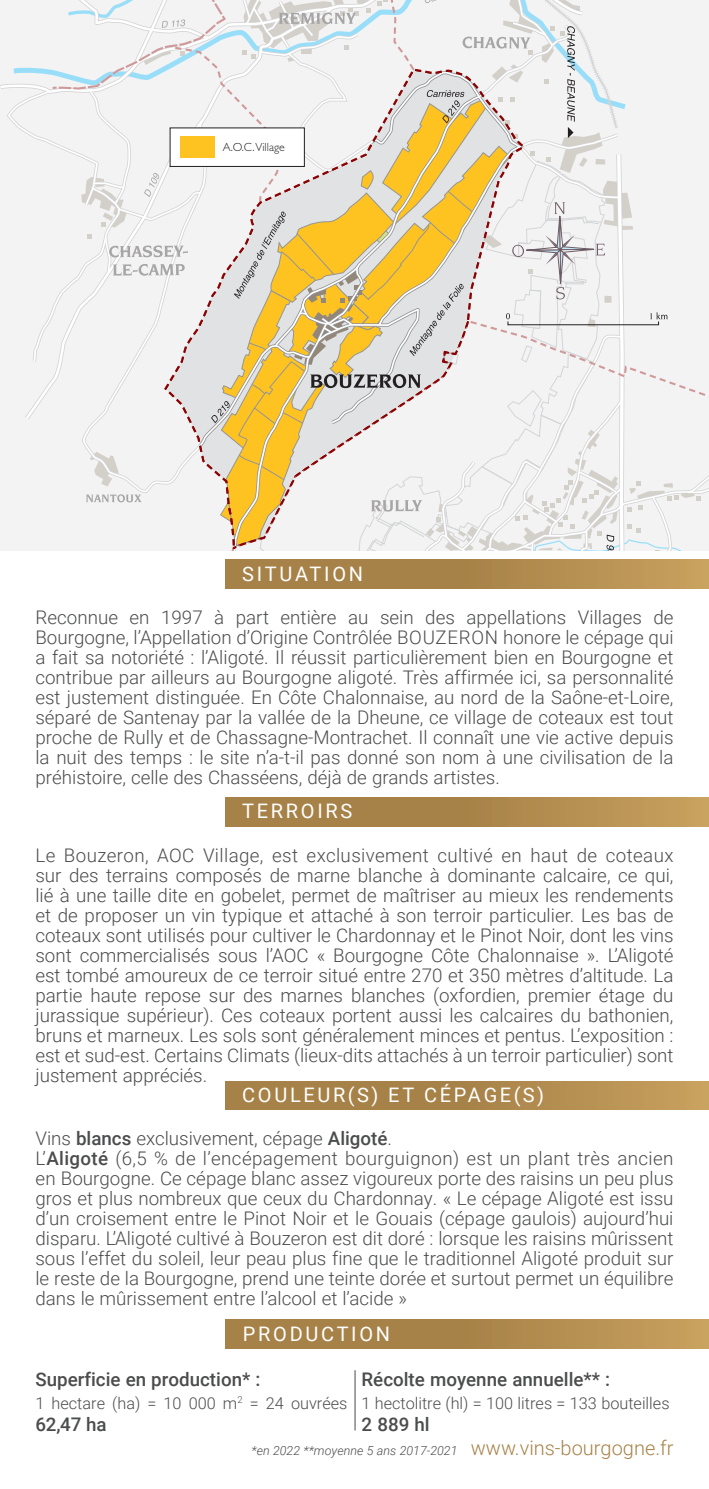
<style>
.page{position:relative;width:709px;height:1489px;background:#fff}
.page>*{position:absolute;margin:0;border:0;box-sizing:border-box;transform-origin:0 0}
.Texte_courant_normal{font:20px "Roboto";letter-spacing:.135em;color:#fff}
.t1{font:300 20px "Roboto";color:#a78248}
.Texte_courant_normal-2{font:300 18.75px/20px "Roboto";color:#4b4c4d;text-align:justify}
.Texte_courant_normal-3{font:500 18.75px "Roboto";color:#4b4c4d}
.Texte_courant_normal-4{font:300 16.25px "Roboto";color:#4b4c4d}
.Texte_courant_normal-5{font:italic 300 12.5px "Roboto";color:#4b4c4d}
.t2{font:300 11.75px "Gill Sans";color:#231f20}
.s1{font-weight:500}
</style>
<div class="page">
<svg style="left:5px;top:0;width:704px;height:550px"></svg>
<svg style="left:163px;top:67px;width:363px;height:483px"></svg>
<div style="left:170px;top:128px;width:134px;height:38px;background:#fff"></div>
<div style="left:170px;top:128px;width:135px;height:39px;border:1px solid #231f20"></div>
<div style="left:181px;top:136px;width:34px;height:22px;background:#fec221"></div>
<div style="left:225px;top:559px;width:484px;height:29px;background:linear-gradient(to right,#9e7a42,#c19a5a)"></div>
<div style="left:225px;top:797px;width:484px;height:29px;background:linear-gradient(to right,#9e7a42,#c19a5a)"></div>
<div style="left:225px;top:1081px;width:484px;height:28px;background:linear-gradient(to right,#9e7a42,#c19a5a)"></div>
<div style="left:225px;top:1319px;width:484px;height:29px;background:linear-gradient(to right,#9e7a42,#c19a5a)"></div>
<hr style="left:354px;top:1370px;width:2px;height:60px;background:#6c6d70">
<p class="t2" style="left:223px;top:141px;width:63px">A.O.C.Village</p>
<p class="Texte_courant_normal" style="left:242px;top:560px;width:122px">SITUATION</p>
<p class="Texte_courant_normal-2" style="left:35px;top:606px;width:639px">Reconnue en 1997 à part entière au sein des appellations Villages de Bourgogne, l’Appellation d’Origine Contrôlée BOUZERON honore le cépage qui a fait sa notoriété : l’Aligoté. Il réussit particulièrement bien en Bourgogne et contribue par ailleurs au Bourgogne aligoté. Très affirmée ici, sa personnalité est justement distinguée. En Côte Chalonnaise, au nord de la Saône-et-Loire, séparé de Santenay par la vallée de la Dheune, ce village de coteaux est tout proche de Rully et de Chassagne-Montrachet. Il connaît une vie active depuis la nuit des temps : le site n’a-t-il pas donné son nom à une civilisation de la préhistoire, celle des Chasséens, déjà de grands artistes.</p>
<p class="Texte_courant_normal" style="left:242px;top:797px;width:112px">TERROIRS</p>
<p class="Texte_courant_normal-2" style="left:35px;top:844px;width:639px">Le Bouzeron, AOC Village, est exclusivement cultivé en haut de coteaux sur des terrains composés de marne blanche à dominante calcaire, ce qui, lié à une taille dite en gobelet, permet de maîtriser au mieux les rendements et de proposer un vin typique et attaché à son terroir particulier. Les bas de coteaux sont utilisés pour cultiver le Chardonnay et le Pinot Noir, dont les vins sont commercialisés sous l’AOC « Bourgogne Côte Chalonnaise ». L’Aligoté est tombé amoureux de ce terroir situé entre 270 et 350 mètres d’altitude. La partie haute repose sur des marnes blanches (oxfordien, premier étage du jurassique supérieur). Ces coteaux portent aussi les calcaires du bathonien, bruns et marneux. Les sols sont généralement minces et pentus. L’exposition : est et sud-est. Certains Climats (lieux-dits attachés à un terroir particulier) sont justement appréciés.</p>
<p class="Texte_courant_normal" style="left:242px;top:1081px;width:303px">COULEUR(S) ET CÉPAGE(S)</p>
<p class="Texte_courant_normal-2" style="left:35px;top:1127px;width:358px">Vins <span class="s1">blancs</span> exclusivement, cépage <span class="s1">Aligoté</span>.</p>
<p class="Texte_courant_normal-2" style="left:35px;top:1147px;width:639px">L’<span class="s1">Aligoté</span> (6,5 % de l’encépagement bourguignon) est un plant très ancien en Bourgogne. Ce cépage blanc assez vigoureux porte des raisins un peu plus gros et plus nombreux que ceux du Chardonnay. « Le cépage Aligoté est issu d’un croisement entre le Pinot Noir et le Gouais (cépage gaulois) aujourd’hui disparu. L’Aligoté cultivé à Bouzeron est dit doré : lorsque les raisins mûrissent sous l’effet du soleil, leur peau plus fine que le traditionnel Aligoté produit sur le reste de la Bourgogne, prend une teinte dorée et surtout permet un équilibre dans le mûrissement entre l’alcool et l’acide »</p>
<p class="Texte_courant_normal" style="left:243px;top:1319px;width:149px">PRODUCTION</p>
<p class="Texte_courant_normal-3" style="left:35px;top:1366px;width:226px">Superficie en production* :</p>
<p class="Texte_courant_normal-4" style="left:35px;top:1391px;width:313px">1 hectare (ha) = 10 000 m<sup>2</sup> = 24 ouvrées</p>
<p class="Texte_courant_normal-3" style="left:35px;top:1411px;width:73px">62,47 ha</p>
<p class="Texte_courant_normal-3" style="left:361px;top:1366px;width:250px">Récolte moyenne annuelle** :</p>
<p class="Texte_courant_normal-4" style="left:361px;top:1391px;width:309px">1 hectolitre (hl) = 100 litres = 133 bouteilles</p>
<p class="Texte_courant_normal-3" style="left:361px;top:1411px;width:70px">2 889 hl</p>
<p class="Texte_courant_normal-5" style="left:251px;top:1441px;width:207px">*en 2022 **moyenne 5 ans 2017-2021</p>
<p class="t1" style="left:471px;top:1433px;width:204px">www.vins-bourgogne.fr</p>
</div>
